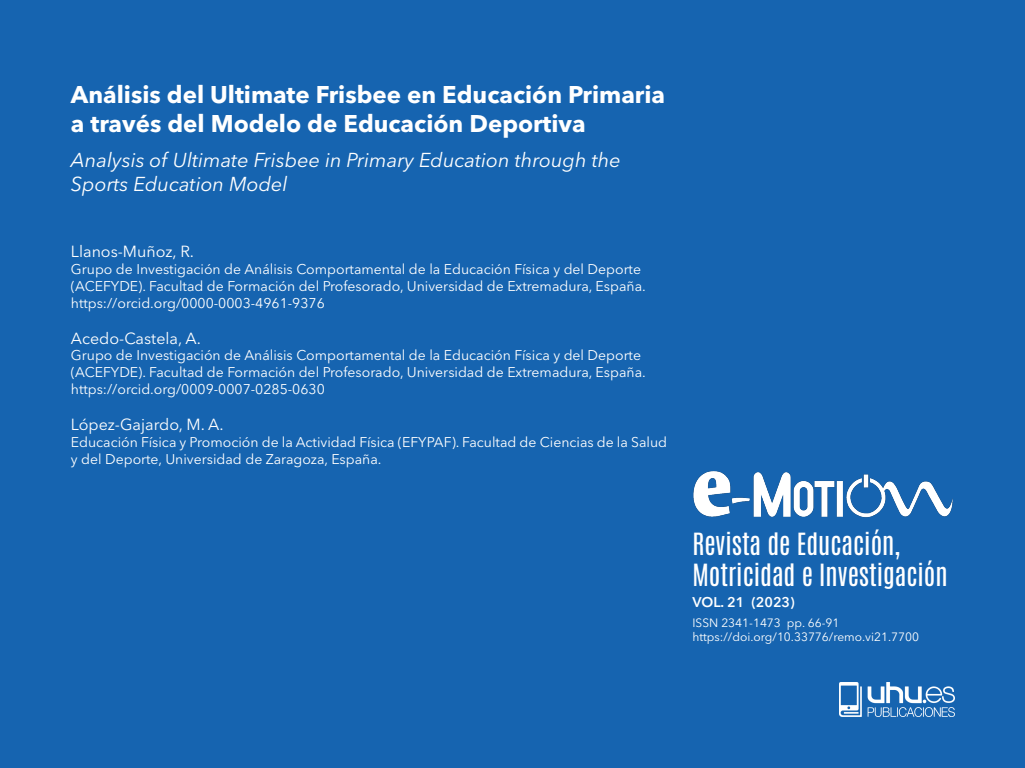
<style>
.page{position:relative;width:1025px;height:768px;background:#fff}
.page>*{position:absolute;margin:0;border:0;box-sizing:border-box;transform-origin:0 0}
.t1{font:26px/31.2px "Antonio";color:#fff}
.Titulo{font:700 24px/28.8px "Avenir Next LT Pro";color:#fff}
.Titulo_secundario{font:italic 20px/24px "Avenir Next LT Pro";color:#fff}
.universidad{font:16px "Avenir Next LT Pro";color:#fff}
.universidad-2{font:14px/16.8px "Avenir Next LT Pro";color:#fff}
.t2{font:600 14px "Avenir Next LT Pro";color:#fff}
.t3{font:12px "Avenir Next LT Pro";color:#fff}
</style>
<div class="page">
<div style="left:0;top:0;width:1024px;height:768px;background:#1664b0"></div>
<img style="left:693px;top:471px;width:260px;height:47px">
<img style="left:839px;top:683px;width:114px;height:33px">
<p class="Titulo" style="left:71px;top:80px;width:595px">Análisis del Ultimate Frisbee en Educación Primaria a través del Modelo de Educación Deportiva</p>
<p class="Titulo_secundario" style="left:71px;top:148px;width:551px">Analysis of Ultimate Frisbee in Primary Education through the<br>Sports Education Model</p>
<p class="universidad" style="left:71px;top:242px;width:125px">Llanos-Muñoz, R.</p>
<p class="universidad-2" style="left:71px;top:261px;width:571px">Grupo de Investigación de Análisis Comportamental de la Educación Física y del Deporte</p>
<p class="universidad-2" style="left:71px;top:277px;width:576px">(ACEFYDE). Facultad de Formación del Profesorado, Universidad de Extremadura, España.</p>
<p class="universidad-2" style="left:71px;top:294px;width:255px">https://orcid.org/0000-0003-4961-9376</p>
<p class="universidad" style="left:71px;top:328px;width:131px">Acedo-Castela, A.</p>
<p class="universidad-2" style="left:71px;top:347px;width:571px">Grupo de Investigación de Análisis Comportamental de la Educación Física y del Deporte</p>
<p class="universidad-2" style="left:71px;top:364px;width:576px">(ACEFYDE). Facultad de Formación del Profesorado, Universidad de Extremadura, España.</p>
<p class="universidad-2" style="left:71px;top:381px;width:255px">https://orcid.org/0009-0007-0285-0630</p>
<p class="universidad" style="left:71px;top:415px;width:154px">López-Gajardo, M. A.</p>
<p class="universidad-2" style="left:71px;top:433px;width:597px">Educación Física y Promoción de la Actividad Física (EFYPAF). Facultad de Ciencias de la Salud y del Deporte, Universidad de Zaragoza, España.</p>
<h1 class="t1" style="left:692px;top:528px;width:257px">Revista de Educación,<br>Motricidad e Investigación</h1>
<p class="t2" style="left:692px;top:593px;width:104px">VOL. 21 (2023)</p>
<p class="t3" style="left:692px;top:615px;width:148px">ISSN 2341-1473 pp. 66-91</p>
<p class="t3" style="left:692px;top:630px;width:228px">https://doi.org/10.33776/remo.vi21.7700</p>
</div>
